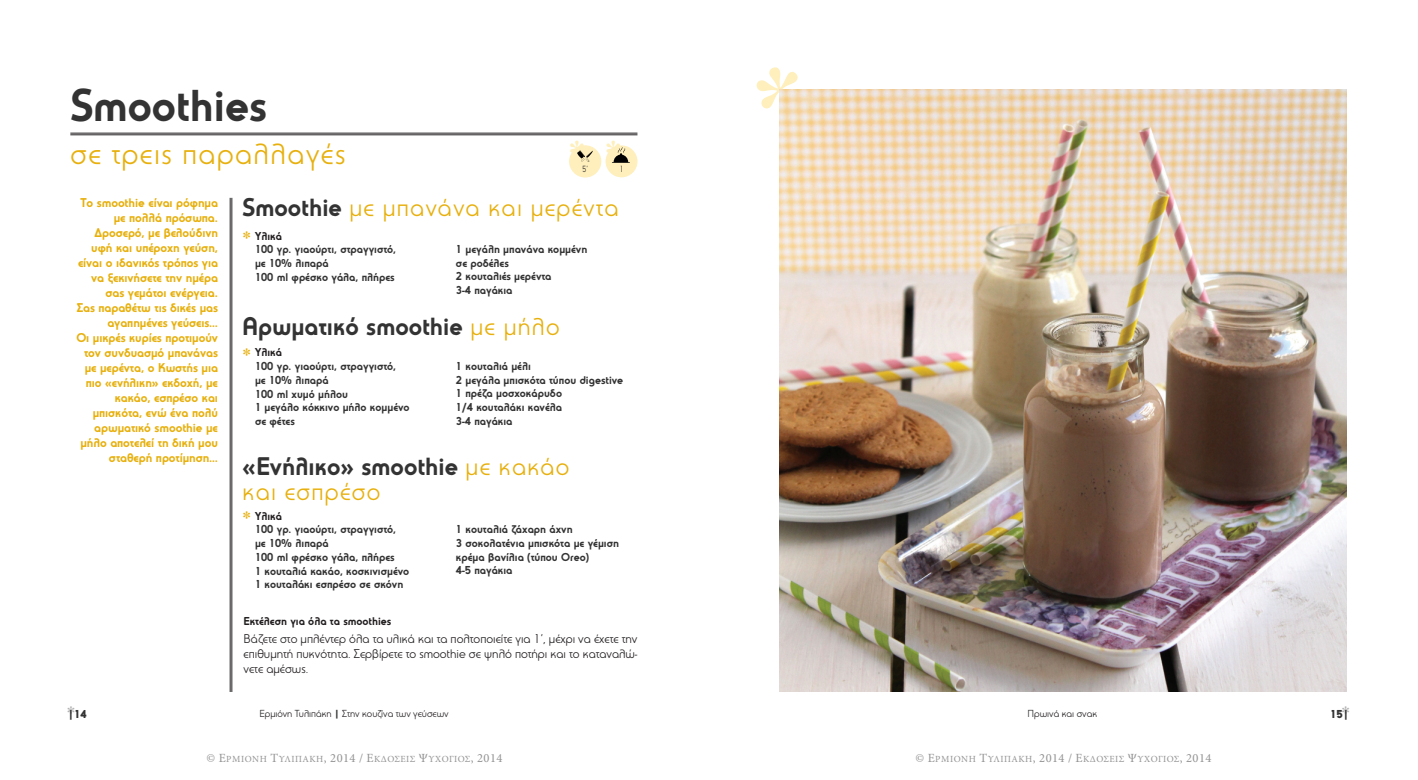
<style>
.page{position:relative;width:1418px;height:780px;background:#fff}
.page>*{position:absolute;margin:0;border:0;box-sizing:border-box;transform-origin:0 0}
.t1{font:45px "PF Universal Bold+VMGJCA";color:#333}
.t2{font:45px "PF Bodoni Text+HKLRVH";color:#feefbc}
.t3{font:30px "PF Universal+QYNKQF";letter-spacing:.05em;color:#e7b00d}
.t4{font:25px "PF Universal Bold+VMGJCA";color:#333}
.t5{font:25px "PF Universal+QYNKQF";letter-spacing:.05em;color:#e7b00d}
.t6{font:12.5px/15px "PF Universal Bold+VMGJCA";letter-spacing:-.005em;color:#e7b00d;text-align:right}
.t7{font:12.5px/15px "PF Universal+QYNKQF";color:#231f20;text-align:justify}
.t8{font:11.25px/13.8px "PF Universal Bold+VMGJCA";color:#333}
.t9{font:11.25px "PF Universal Bold+VMGJCA";color:#231f20}
.t10{font:11.25px "PF Universal Black+NVKLWW";color:#333}
.t11{font:11.25px "PF Universal Black+XSOGVO";color:#333}
.t12{font:10px "PF Universal+QYNKQF";color:#231f20}
.t13{font:10px "PF Universal+CGIBAZ";color:#231f20}
.t14{font:9.38px "Minion Pro";letter-spacing:.045em;color:#939393}
.t15{font:8.75px "PF Universal+QYNKQF";color:#231f20;scale:.8 1}
.s1{font-family:"PF Universal Bold+VMGJCA";color:#333}
.s2{font-family:"PF Bodoni Text+HKLRVH";font-size:22.5px;color:#e7b00d}
.s3{color:#231f20}
.s4{font-family:"PF Universal+QYNKQF";color:#e7b00d}
.s5{font-family:"PF Bodoni Text+HKLRVH";font-size:22.5px;color:#b3b3b3}
.s6{font-family:"PF Universal Black+XSOGVO";color:#333}
.s7{font-family:"PF Bodoni Text+ULSRSN";font-size:22.5px;color:#b3b3b3}
.s8{font-size:12.5px}
</style>
<div class="page">
<img style="left:779px;top:89px;width:567px;height:603px">
<hr style="left:70px;top:133px;width:567px;height:1px;background:#231f20">
<hr style="left:70px;top:134px;width:567px;height:1px;background:#231f20">
<hr style="left:231px;top:198px;width:1px;height:494px;background:#231f20">
<hr style="left:230px;top:198px;width:1px;height:494px;background:#231f20">
<div style="left:605px;top:145px;width:32px;height:32px;background:#feefbc;border-radius:50%"></div>
<svg style="left:612px;top:147px;width:18px;height:16px"></svg>
<div style="left:569px;top:145px;width:32px;height:32px;background:#feefbc;border-radius:50%"></div>
<svg style="left:577px;top:150px;width:16px;height:12px"></svg>
<svg style="left:779px;top:89px;width:27px;height:29px"></svg>
<h1 class="t1" style="left:70px;top:78px;width:198px">Smoothies</h1>
<h2 class="t3" style="left:70px;top:135px;width:277px">σε τρεις παραλλαγές</h2>
<h1 class="t2" style="left:568px;top:130px;width:56px">* *</h1>
<p class="t15" style="left:582px;top:164px;width:8px">5’</p>
<p class="t15" style="left:619px;top:164px;width:6px">1</p>
<p class="t6" style="left:76px;top:195px;width:143px">Το smoothie είναι ρόφηµα µε πολλά πρόσωπα. ∆ροσερό, µε βελούδινη υφή και υπέροχη γεύση, είναι ο ιδανικός τρόπος για να ξεκινήσετε την ηµέρα σας γεµάτοι ενέργεια.<br>Σας παραθέτω τις δικές µας αγαπηµένες γεύσεις…<br>Οι µικρές κυρίες προτιµούν τον συνδυασµό µπανάνας µε µερέντα, ο Κωστής µια πιο «ενήλικη» εκδοχή, µε κακάο, εσπρέσο και µπισκότα, ενώ ένα πολύ αρωµατικό smoothie µε µήλο αποτελεί τη δική µου σταθερή προτίµηση…</p>
<h3 class="t5" style="left:243px;top:192px;width:377px"><span class="s1">Smoothie</span> µε µπανάνα και µερέντα</h3>
<p class="t8" style="left:255px;top:228px;width:142px;text-indent:-12px"><span class="s2">*</span> <span class="s3">Υλικά<br></span>100 γρ. γιαούρτι, στραγγιστό, µε 10% λιπαρά<br>100 ml φρέσκο γάλα, πλήρες</p>
<p class="t8" style="left:456px;top:242px;width:133px">1 µεγάλη µπανάνα κοµµένη σε ροδέλες<br>2 κουταλιές µερέντα<br>3-4 παγάκια</p>
<h3 class="t4" style="left:243px;top:311px;width:318px">Αρωµατικό smoothie <span class="s4">µε µήλο</span></h3>
<p class="t8" style="left:255px;top:345px;width:156px;text-indent:-12px"><span class="s2">*</span> <span class="s3">Υλικά<br></span>100 γρ. γιαούρτι, στραγγιστό,<br>µε 10% λιπαρά<br>100 ml χυµό µήλου<br>1 µεγάλο κόκκινο µήλο κοµµένο σε φέτες</p>
<p class="t8" style="left:456px;top:359px;width:169px">1 κουταλιά µέλι<br>2 µεγάλα µπισκότα τύπου digestive<br>1 πρέζα µοσχοκάρυδο<br>1/4 κουταλάκι κανέλα<br>3-4 παγάκια</p>
<h3 class="t4" style="left:243px;top:451px;width:328px">«Ενήλικο» smoothie <span class="s4">µε κακάο</span></h3>
<h3 class="t5" style="left:243px;top:476px;width:139px">και εσπρέσο</h3>
<p class="t8" style="left:255px;top:508px;width:156px;text-indent:-12px"><span class="s2">*</span> <span class="s3">Υλικά<br></span>100 γρ. γιαούρτι, στραγγιστό, µε 10% λιπαρά<br>100 ml φρέσκο γάλα, πλήρες<br>1 κουταλιά κακάο, κοσκινισµένο<br>1 κουταλάκι εσπρέσο σε σκόνη</p>
<p class="t8" style="left:456px;top:522px;width:164px">1 κουταλιά ζάχαρη άχνη<br>3 σοκολατένια µπισκότα µε γέµιση κρέµα βανίλια (τύπου Oreo)<br>4-5 παγάκια</p>
<p class="t9" style="left:243px;top:613px;width:149px">Eκτέλεση για όλα τα smoothies</p>
<p class="t7" style="left:243px;top:631px;width:395px">Βάζετε στο µπλέντερ όλα τα υλικά και τα πολτοποιείτε για 1’, µέχρι να έχετε την επιθυµητή πυκνότητα. Σερβίρετε το smoothie σε ψηλό ποτήρι και το καταναλώ&shy;νετε αµέσως.</p>
<p class="t11" style="left:67px;top:707px;width:21px"><span class="s5">*</span>|14</p>
<p class="t12" style="left:259px;top:707px;width:191px">Eρµιόνη Τυλιπάκη <span class="s6">|</span> Στην κουζίνα των γεύσεων</p>
<p class="t13" style="left:1027px;top:707px;width:71px">Πρωινά και σνακ</p>
<p class="t10" style="left:1330px;top:707px;width:22px">15|<span class="s7">*</span></p>
<p class="t14" style="left:206px;top:755px;width:297px"><span class="s8">© Ε</span>ρμιονη <span class="s8">Τ</span>υλιπακη<span class="s8">, 2014 / Ε</span>κδοσΕισ <span class="s8">Ψ</span>υχογιοσ<span class="s8">, 2014</span></p>
<p class="t14" style="left:915px;top:755px;width:297px"><span class="s8">© Ε</span>ρμιονη <span class="s8">Τ</span>υλιπακη<span class="s8">, 2014 / Ε</span>κδοσΕισ <span class="s8">Ψ</span>υχογιοσ<span class="s8">, 2014</span></p>
</div>
